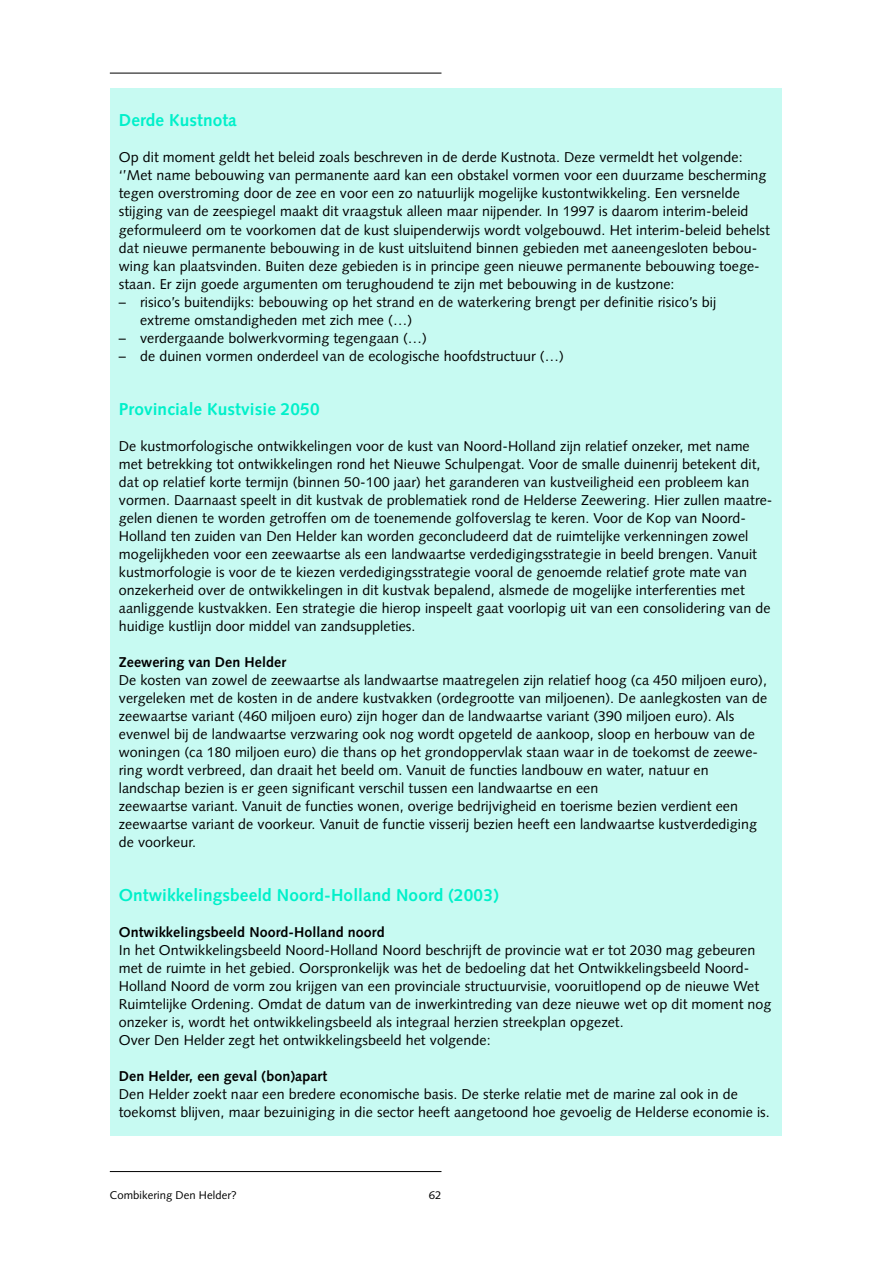
<style>
.page{position:relative;width:893px;height:1264px;background:#fff}
.page>*{position:absolute;margin:0;border:0;box-sizing:border-box;transform-origin:0 0}
.t1{font:700 17.25px "Syntax";letter-spacing:.005em;color:#00f0ca}
.t2{font:14.25px/18px "Syntax";letter-spacing:.005em;color:#000}
.t3{font:700 14.25px "Syntax";letter-spacing:.005em;color:#000}
.t4{font:11.25px "Syntax";letter-spacing:.005em;color:#000}
</style>
<div class="page">
<div style="left:109px;top:72px;width:673px;height:1101px;background:#c7faf2"></div>
<p class="t1" style="left:119px;top:113px;width:120px">Derde Kustnota</p>
<p class="t2" style="left:119px;top:150px;width:653px">Op dit moment geldt het beleid zoals beschreven in de derde Kustnota. Deze vermeldt het volgende: ‘’Met name bebouwing van permanente aard kan een obstakel vormen voor een duurzame bescherming tegen overstroming door de zee en voor een zo natuurlijk mogelijke kustontwikkeling. Een versnelde stijging van de zeespiegel maakt dit vraagstuk alleen maar nijpender. In 1997 is daarom interim-beleid geformuleerd om te voorkomen dat de kust sluipenderwijs wordt volgebouwd. Het interim-beleid behelst dat nieuwe permanente bebouwing in de kust uitsluitend binnen gebieden met aaneengesloten bebou&shy;wing kan plaatsvinden. Buiten deze gebieden is in principe geen nieuwe permanente bebouwing toege&shy;staan. Er zijn goede argumenten om terughoudend te zijn met bebouwing in de kustzone:</p>
<p class="t2" style="left:140px;top:294px;width:578px;text-indent:-21px">– risico’s buitendijks: bebouwing op het strand en de waterkering brengt per definitie risico’s bij extreme omstandigheden met zich mee (…)</p>
<p class="t2" style="left:119px;top:330px;width:310px">– verdergaande bolwerkvorming tegengaan (…)</p>
<p class="t2" style="left:119px;top:348px;width:446px">– de duinen vormen onderdeel van de ecologische hoofdstructuur (…)</p>
<p class="t1" style="left:119px;top:401px;width:202px">Provinciale Kustvisie 2050</p>
<p class="t2" style="left:119px;top:438px;width:655px">De kustmorfologische ontwikkelingen voor de kust van Noord-Holland zijn relatief onzeker, met name met betrekking tot ontwikkelingen rond het Nieuwe Schulpengat. Voor de smalle duinenrij betekent dit, dat op relatief korte termijn (binnen 50-100 jaar) het garanderen van kustveiligheid een probleem kan vormen. Daarnaast speelt in dit kustvak de problematiek rond de Helderse Zeewering. Hier zullen maatre&shy;gelen dienen te worden getroffen om de toenemende golfoverslag te keren. Voor de Kop van Noord-Holland ten zuiden van Den Helder kan worden geconcludeerd dat de ruimtelijke verkenningen zowel mogelijkheden voor een zeewaartse als een landwaartse verdedigingsstrategie in beeld brengen. Vanuit kustmorfologie is voor de te kiezen verdedigingsstrategie vooral de genoemde relatief grote mate van onzekerheid over de ontwikkelingen in dit kustvak bepalend, alsmede de mogelijke interferenties met aanliggende kustvakken. Een strategie die hierop inspeelt gaat voorlopig uit van een consolidering van de huidige kustlijn door middel van zandsuppleties.</p>
<p class="t3" style="left:119px;top:656px;width:169px">Zeewering van Den Helder</p>
<p class="t2" style="left:119px;top:672px;width:650px">De kosten van zowel de zeewaartse als landwaartse maatregelen zijn relatief hoog (ca 450 miljoen euro), vergeleken met de kosten in de andere kustvakken (ordegrootte van miljoenen). De aanlegkosten van de zeewaartse variant (460 miljoen euro) zijn hoger dan de landwaartse variant (390 miljoen euro). Als evenwel bij de landwaartse verzwaring ook nog wordt opgeteld de aankoop, sloop en herbouw van de woningen (ca 180 miljoen euro) die thans op het grondoppervlak staan waar in de toekomst de zeewe&shy;ring wordt verbreed, dan draait het beeld om. Vanuit de functies landbouw en water, natuur en landschap bezien is er geen significant verschil tussen een landwaartse en een<br>zeewaartse variant. Vanuit de functies wonen, overige bedrijvigheid en toerisme bezien verdient een zeewaartse variant de voorkeur. Vanuit de functie visserij bezien heeft een landwaartse kustverdediging de voorkeur.</p>
<p class="t1" style="left:119px;top:887px;width:381px">Ontwikkelingsbeeld Noord-Holland Noord (2003)</p>
<p class="t3" style="left:119px;top:926px;width:267px">Ontwikkelingsbeeld Noord-Holland noord</p>
<p class="t2" style="left:119px;top:942px;width:654px">In het Ontwikkelingsbeeld Noord-Holland Noord beschrijft de provincie wat er tot 2030 mag gebeuren met de ruimte in het gebied. Oorspronkelijk was het de bedoeling dat het Ontwikkelingsbeeld Noord-Holland Noord de vorm zou krijgen van een provinciale structuurvisie, vooruitlopend op de nieuwe Wet Ruimtelijke Ordening. Omdat de datum van de inwerkintreding van deze nieuwe wet op dit moment nog onzeker is, wordt het ontwikkelingsbeeld als integraal herzien streekplan opgezet.<br>Over Den Helder zegt het ontwikkelingsbeeld het volgende:</p>
<p class="t3" style="left:119px;top:1070px;width:210px">Den Helder, een geval (bon)apart</p>
<p class="t2" style="left:119px;top:1086px;width:652px">Den Helder zoekt naar een bredere economische basis. De sterke relatie met de marine zal ook in de toekomst blijven, maar bezuiniging in die sector heeft aangetoond hoe gevoelig de Helderse economie is.</p>
<p class="t4" style="left:110px;top:1190px;width:128px">Combikering Den Helder?</p>
<p class="t4" style="left:429px;top:1190px;width:14px">62</p>
</div>
